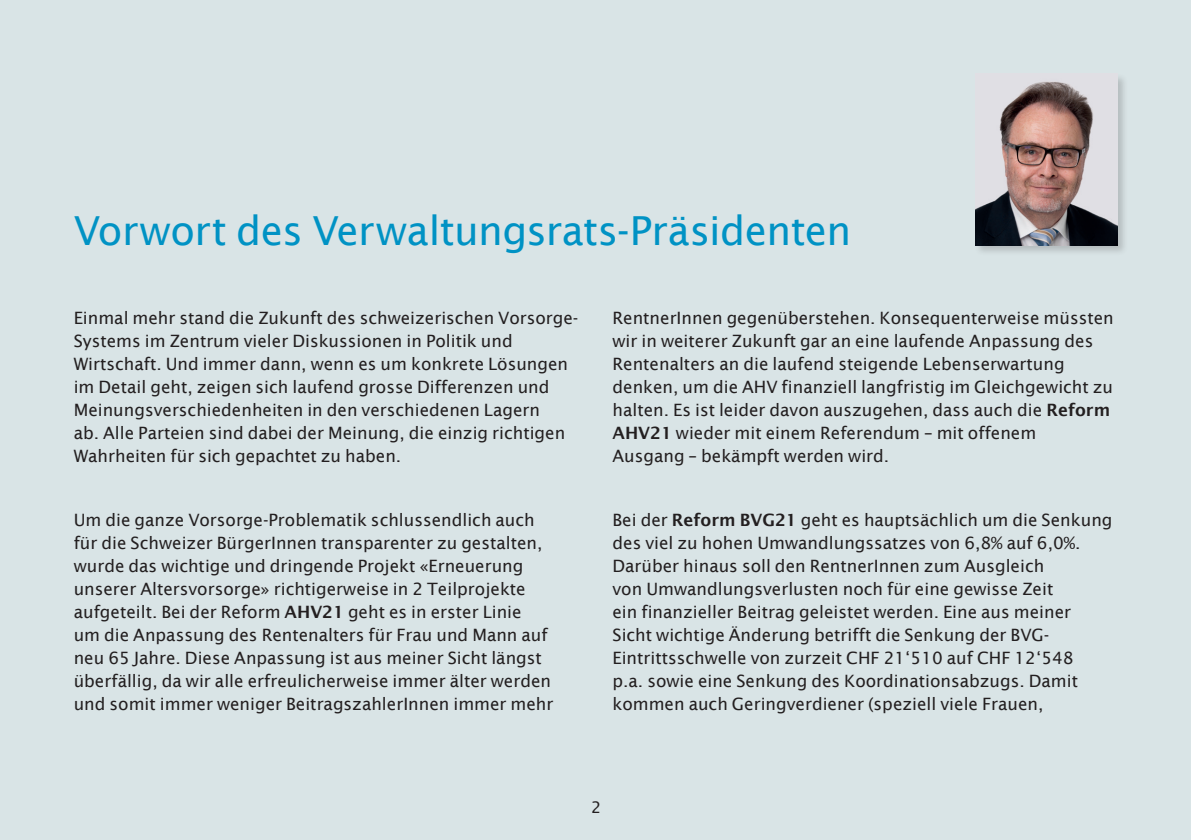
<style>
.page{position:relative;width:1191px;height:840px;background:#fff}
.page>*{position:absolute;margin:0;border:0;box-sizing:border-box;transform-origin:0 0}
.t1{font:40px "Lucida Sans";letter-spacing:-.015em;color:#0092c4}
.t2{font:17px/23px "Lucida Sans";color:#231f20}
.t3{font:16px "Lucida Sans";color:#231f20}
.s1{font-weight:600}
</style>
<div class="page">
<div style="left:0;top:0;width:1191px;height:839px;background:#d9e4e6"></div>
<div style="left:974px;top:73px;width:154px;height:183px;background:#231f20;opacity:.2"></div>
<img style="left:975px;top:74px;width:142px;height:171px">
<h1 class="t1" style="left:74px;top:208px;width:779px">Vorwort des Verwaltungsrats-Präsidenten</h1>
<p class="t2" style="left:74px;top:306px;width:506px">Einmal mehr stand die Zukunft des schweizerischen Vorsorge-Systems im Zentrum vieler Diskussionen in Politik und Wirtschaft. Und immer dann, wenn es um konkrete Lösungen im Detail geht, zeigen sich laufend grosse Differenzen und Meinungsverschiedenheiten in den verschiedenen Lagern<br>ab. Alle Parteien sind dabei der Meinung, die einzig richtigen Wahrheiten für sich gepachtet zu haben.</p>
<p class="t2" style="left:74px;top:507px;width:481px">Um die ganze Vorsorge-Problematik schlussendlich auch für die Schweizer BürgerInnen transparenter zu gestalten, wurde das wichtige und dringende Projekt «Erneuerung unserer Altersvorsorge» richtigerweise in 2 Teilprojekte aufgeteilt. Bei der Reform <span class="s1">AHV21</span> geht es in erster Linie<br>um die Anpassung des Rentenalters für Frau und Mann auf neu 65 Jahre. Diese Anpassung ist aus meiner Sicht längst überfällig, da wir alle erfreulicherweise immer älter werden und somit immer weniger BeitragszahlerInnen immer mehr</p>
<p class="t2" style="left:612px;top:306px;width:503px">RentnerInnen gegenüberstehen. Konsequenterweise müssten wir in weiterer Zukunft gar an eine laufende Anpassung des Rentenalters an die laufend steigende Lebenserwartung denken, um die AHV finanziell langfristig im Gleichgewicht zu halten. Es ist leider davon auszugehen, dass auch die <span class="s1">Reform AHV21</span> wieder mit einem Referendum – mit offenem<br>Ausgang – bekämpft werden wird.</p>
<p class="t2" style="left:612px;top:507px;width:501px">Bei der <span class="s1">Reform BVG21</span> geht es hauptsächlich um die Senkung des viel zu hohen Umwandlungssatzes von 6,8% auf 6,0%.<br>Darüber hinaus soll den RentnerInnen zum Ausgleich<br>von Umwandlungsverlusten noch für eine gewisse Zeit<br>ein finanzieller Beitrag geleistet werden. Eine aus meiner Sicht wichtige Änderung betrifft die Senkung der BVG-Eintrittsschwelle von zurzeit CHF 21‘510 auf CHF 12‘548<br>p.a. sowie eine Senkung des Koordinationsabzugs. Damit kommen auch Geringverdiener (speziell viele Frauen,</p>
<p class="t3" style="left:591px;top:797px;width:12px">2</p>
</div>
